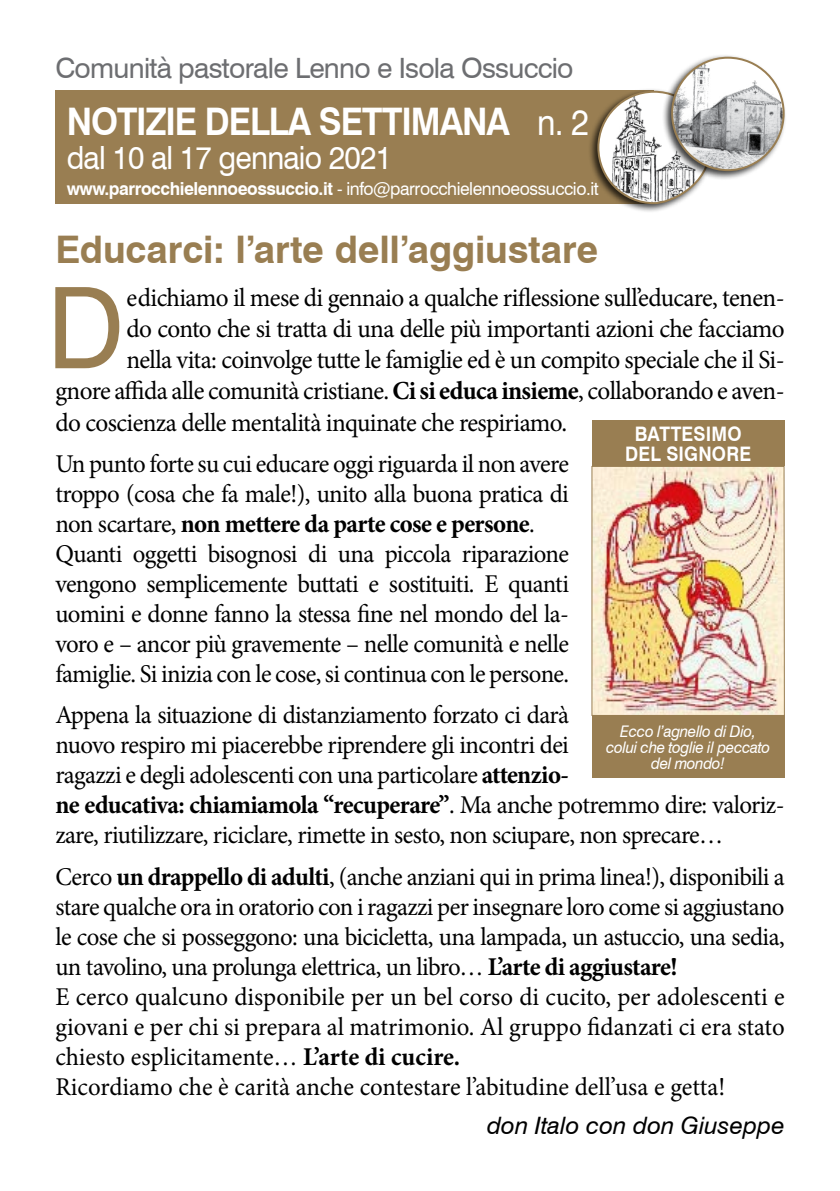
<style>
.page{position:relative;width:840px;height:1191px;background:#fff}
.page>*{position:absolute;margin:0;border:0;box-sizing:border-box;transform-origin:0 0}
.t1{font:112.8px "Swiss 721 BT";color:#997e52}
.t2{font:700 38px "Swiss 721 BT";letter-spacing:-.005em;color:#997e52}
.t3{font:700 38px "Swiss 721 BT";letter-spacing:-.03em;color:#fff;scale:.9 1}
.t4{font:32px "Swiss 721 BT";letter-spacing:-.025em;color:#fff;scale:.93 1}
.t5{font:28px "Swiss 721 BT";letter-spacing:-.025em;color:#6d6e71}
.t6{font:26px "Minion Pro";letter-spacing:-.025em;color:#000}
.t7{font:25.6px/30px "Minion Pro";letter-spacing:-.025em;color:#000}
.t8{font:italic 24px "Swiss 721 BT";color:#000}
.t9{font:700 20px/20px "Swiss 721 BT";letter-spacing:.01em;color:#fff;text-align:center;scale:.9 1}
.t10{font:18px "Swiss 721 BT";letter-spacing:-.025em;color:#fff}
.t11{font:italic 16px/16px "Swiss 721 BT";letter-spacing:-.025em;color:#fff;text-align:center;scale:.95 1}
.s1{font-weight:400;font-size:36px}
.s2{font-weight:700}
</style>
<div class="page">
<div style="left:55px;top:91px;width:598px;height:113px;background:#997e52"></div>
<div style="left:588px;top:88px;width:125px;height:126px;background:#000;opacity:.75"></div>
<svg style="left:598px;top:92px;width:111px;height:111px"></svg>
<img style="left:611px;top:92px;width:85px;height:111px">
<div style="left:661px;top:54px;width:126px;height:126px;background:#000;opacity:.75"></div>
<img style="left:672px;top:58px;width:110px;height:111px">
<div style="left:670px;top:57px;width:114px;height:114px;border:2px solid #997e52;border-radius:50%"></div>
<div style="left:591px;top:421px;width:193px;height:45px;background:#997e52"></div>
<img style="left:593px;top:468px;width:189px;height:245px">
<div style="left:591px;top:715px;width:193px;height:63px;background:#997e52"></div>
<p class="t5" style="left:55px;top:51px;width:519px">Comunità pastorale Lenno e Isola Ossuccio</p>
<h2 class="t3" style="left:67px;top:98px;width:581px">NOTIZIE DELLA SETTIMANA <span class="s1">n. 2</span></h2>
<p class="t4" style="left:67px;top:138px;width:351px">dal 10 al 17 gennaio 2021</p>
<p class="t10" style="left:67px;top:177px;width:533px"><span class="s2">www.parrocchielennoeossuccio.it</span> - info@parrocchielennoeossuccio.it</p>
<h2 class="t2" style="left:55px;top:227px;width:544px">Educarci: l’arte dell’aggiustare</h2>
<h1 class="t1" style="left:47px;top:259px;width:79px">D</h1>
<p class="t6" style="left:126px;top:280px;width:659px">edichiamo il mese di gennaio a qualche riflessione sull’educare, tenen-</p>
<p class="t6" style="left:126px;top:311px;width:659px">do conto che si tratta di una delle più importanti azioni che facciamo</p>
<p class="t6" style="left:126px;top:342px;width:659px">nella vita: coinvolge tutte le famiglie ed è un compito speciale che il Si-</p>
<p class="t6" style="left:55px;top:374px;width:730px">gnore affida alle comunità cristiane. <span class="s2">Ci si educa insieme</span>, collaborando e aven-</p>
<p class="t6" style="left:55px;top:405px;width:513px">do coscienza delle mentalità inquinate che respiriamo.</p>
<p class="t7" style="left:55px;top:449px;width:515px">Un punto forte su cui educare oggi riguarda il non avere troppo (cosa che fa male!), unito alla buona pratica di non scartare, <span class="s2">non mettere da parte cose e persone</span>.<br>Quanti oggetti bisognosi di una piccola riparazione vengono semplicemente buttati e sostituiti. E quanti uomini e donne fanno la stessa fine nel mondo del la&shy;voro e – ancor più gravemente – nelle comunità e nelle famiglie. Si inizia con le cose, si continua con le persone.</p>
<p class="t7" style="left:55px;top:700px;width:730px">Appena la situazione di distanziamento forzato ci darà<br>nuovo respiro mi piacerebbe riprendere gli incontri dei<br>ragazzi e degli adolescenti con una particolare <span class="s2">attenzio-<br>ne educativa: chiamiamola “recuperare”</span>. Ma anche potremmo dire: valoriz&shy;zare, riutilizzare, riciclare, rimette in sesto, non sciupare, non sprecare…</p>
<p class="t7" style="left:55px;top:861px;width:730px">Cerco <span class="s2">un drappello di adulti</span>, (anche anziani qui in prima linea!), disponibili a stare qualche ora in oratorio con i ragazzi per insegnare loro come si aggiustano le cose che si posseggono: una bicicletta, una lampada, un astuccio, una sedia, un tavolino, una prolunga elettrica, un libro… <span class="s2">L’arte di aggiustare!<br></span>E cerco qualcuno disponibile per un bel corso di cucito, per adolescenti e giovani e per chi si prepara al matrimonio. Al gruppo fidanzati ci era stato chiesto esplicitamente… <span class="s2">L’arte di cucire.<br></span>Ricordiamo che è carità anche contestare l’abitudine dell’usa e getta!</p>
<p class="t8" style="left:487px;top:1111px;width:299px">don Italo con don Giuseppe</p>
<p class="t9" style="left:624px;top:424px;width:141px">BATTESIMO<br>DEL SIGNORE</p>
<p class="t11" style="left:605px;top:723px;width:174px">Ecco l’agnello di Dio, colui che toglie il peccato del mondo!</p>
</div>
